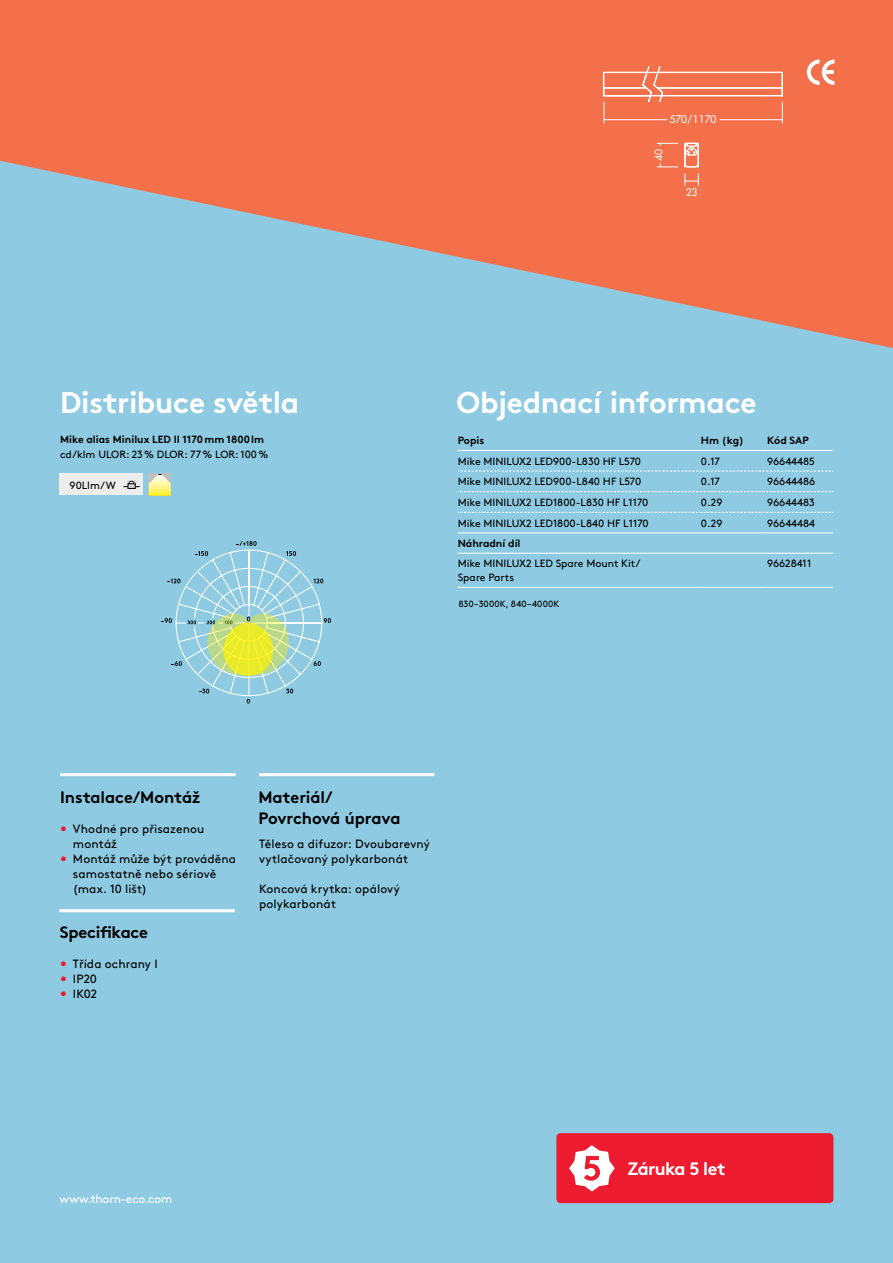
<style>
.page{position:relative;width:893px;height:1263px;background:#8ecbe2}
.page>*{position:absolute;margin:0;border:0;box-sizing:border-box;transform-origin:0 0}
.t1{font:700 30px "Brown";letter-spacing:-.01em;color:#fff}
.t2{font:700 18px "Brown";letter-spacing:-.04em;color:#fff}
.t3{font:700 16.5px/21px "Brown";letter-spacing:-.01em;color:#000}
.t4{font:12px/15px "Brown";letter-spacing:.01em;color:#000}
.t5{font:12px "Brown";letter-spacing:-.015em;color:#fff}
.t6{font:10.5px/13.5px "Brown";color:#000}
.t7{font:700 10.5px "Brown";color:#000}
.t8{font:500 10.2px "Futura LT Pro";color:#fff}
.t9{font:9px "Brown";letter-spacing:.015em;color:#000}
.s1{color:#ed1b2f}
</style>
<div class="page">
<svg style="left:0;top:0;width:893px;height:348px;fill:#f3704b"></svg>
<svg style="left:602px;top:65px;width:182px;height:58px;background:#f47f5e"></svg>
<hr style="left:720px;top:119px;width:62px;height:1px;background:#fff">
<svg style="left:657px;top:143px;width:21px;height:3px"></svg>
<svg style="left:657px;top:163px;width:21px;height:4px"></svg>
<svg style="left:684px;top:142px;width:16px;height:44px"></svg>
<hr style="left:60px;top:773px;width:176px;height:3px;background:#fff">
<hr style="left:259px;top:773px;width:175px;height:3px;background:#fff">
<hr style="left:60px;top:909px;width:175px;height:3px;background:#fff">
<svg style="left:807px;top:60px;width:27px;height:25px"></svg>
<hr style="left:458px;top:450px;width:243px;height:1px;background:#fff">
<hr style="left:701px;top:450px;width:66px;height:1px;background:#fff">
<hr style="left:767px;top:450px;width:66px;height:1px;background:#fff">
<svg style="left:458px;top:471px;width:375px;height:1px"></svg>
<svg style="left:458px;top:491px;width:375px;height:1px"></svg>
<svg style="left:458px;top:512px;width:375px;height:1px"></svg>
<hr style="left:458px;top:533px;width:243px;height:1px;background:#fff">
<hr style="left:701px;top:533px;width:66px;height:1px;background:#fff">
<hr style="left:767px;top:533px;width:66px;height:1px;background:#fff">
<hr style="left:458px;top:553px;width:243px;height:1px;background:#fff">
<hr style="left:701px;top:553px;width:66px;height:1px;background:#fff">
<hr style="left:767px;top:553px;width:66px;height:1px;background:#fff">
<hr style="left:458px;top:587px;width:243px;height:1px;background:#fff">
<hr style="left:701px;top:587px;width:66px;height:1px;background:#fff">
<hr style="left:767px;top:587px;width:66px;height:1px;background:#fff">
<div style="left:121px;top:473px;width:21px;height:22px;background:#ededee"></div>
<div style="left:60px;top:473px;width:67px;height:22px;background:#ededee"></div>
<svg style="left:124px;top:480px;width:15px;height:9px"></svg>
<svg style="left:149px;top:474px;width:22px;height:22px"></svg>
<svg style="left:162px;top:541px;width:169px;height:162px"></svg>
<div style="left:556px;top:1133px;width:277px;height:70px;background:#ed1b2f;border-radius:4px"></div>
<svg style="left:569px;top:1145px;width:46px;height:46px"></svg>
<p class="t8" style="left:669px;top:112px;width:49px">570/1170</p>
<p class="t8" style="left:651px;top:161px;width:13px;rotate:-90deg">40</p>
<p class="t8" style="left:686px;top:185px;width:13px">23</p>
<h1 class="t1" style="left:60px;top:378px;width:241px">Distribuce světla</h1>
<p class="t7" style="left:60px;top:431px;width:206px">Mike alias Minilux LED II 1170mm 1800lm</p>
<p class="t6" style="left:60px;top:447px;width:210px">cd/klm ULOR: 23% DLOR: 77% LOR: 100%</p>
<p class="t6" style="left:70px;top:477px;width:48px">90Llm/W</p>
<h1 class="t1" style="left:456px;top:378px;width:302px">Objednací informace</h1>
<p class="t7" style="left:458px;top:432px;width:28px">Popis</p>
<p class="t7" style="left:701px;top:432px;width:44px">Hm (kg)</p>
<p class="t7" style="left:767px;top:432px;width:43px">Kód SAP</p>
<p class="t6" style="left:458px;top:453px;width:185px">Mike MINILUX2 LED900-L830 HF L570</p>
<p class="t6" style="left:701px;top:453px;width:21px">0.17</p>
<p class="t6" style="left:767px;top:453px;width:49px">96644485</p>
<p class="t6" style="left:458px;top:474px;width:185px">Mike MINILUX2 LED900-L840 HF L570</p>
<p class="t6" style="left:701px;top:474px;width:21px">0.17</p>
<p class="t6" style="left:767px;top:474px;width:50px">96644486</p>
<p class="t6" style="left:458px;top:495px;width:192px">Mike MINILUX2 LED1800-L830 HF L1170</p>
<p class="t6" style="left:701px;top:495px;width:23px">0.29</p>
<p class="t6" style="left:767px;top:495px;width:49px">96644483</p>
<p class="t6" style="left:458px;top:515px;width:193px">Mike MINILUX2 LED1800-L840 HF L1170</p>
<p class="t6" style="left:701px;top:515px;width:23px">0.29</p>
<p class="t6" style="left:767px;top:515px;width:50px">96644484</p>
<p class="t7" style="left:458px;top:535px;width:64px">Náhradní díl</p>
<p class="t6" style="left:458px;top:556px;width:184px">Mike MINILUX2 LED Spare Mount Kit/<br>Spare Parts</p>
<p class="t6" style="left:767px;top:556px;width:46px">96628411</p>
<p class="t9" style="left:458px;top:597px;width:103px">830–3000K, 840–4000K</p>
<h3 class="t3" style="left:60px;top:785px;width:142px">Instalace/Montáž</h3>
<p class="t4" style="left:73px;top:820px;width:133px;text-indent:-13px"><span class="s1">•</span> Vhodné pro přisazenou montáž</p>
<p class="t4" style="left:73px;top:850px;width:165px;text-indent:-13px"><span class="s1">•</span> Montáž může být prováděna samostatně nebo sériově (max. 10 lišt)</p>
<h3 class="t3" style="left:60px;top:920px;width:90px">Specifikace</h3>
<p class="t4" style="left:60px;top:955px;width:99px"><span class="s1">•</span> Třída ochrany I</p>
<p class="t4" style="left:60px;top:970px;width:38px"><span class="s1">•</span> IP20</p>
<p class="t4" style="left:60px;top:985px;width:38px"><span class="s1">•</span> IK02</p>
<h3 class="t3" style="left:258px;top:785px;width:144px">Materiál/<br>Povrchová úprava</h3>
<p class="t4" style="left:259px;top:835px;width:172px">Těleso a difuzor: Dvoubarevný vytlačovaný polykarbonát</p>
<p class="t4" style="left:259px;top:880px;width:142px">Koncová krytka: opálový polykarbonát</p>
<p class="t5" style="left:60px;top:1190px;width:114px">www.thorn-eco.com</p>
<h2 class="t2" style="left:627px;top:1154px;width:100px">Záruka 5 let</h2>
</div>
